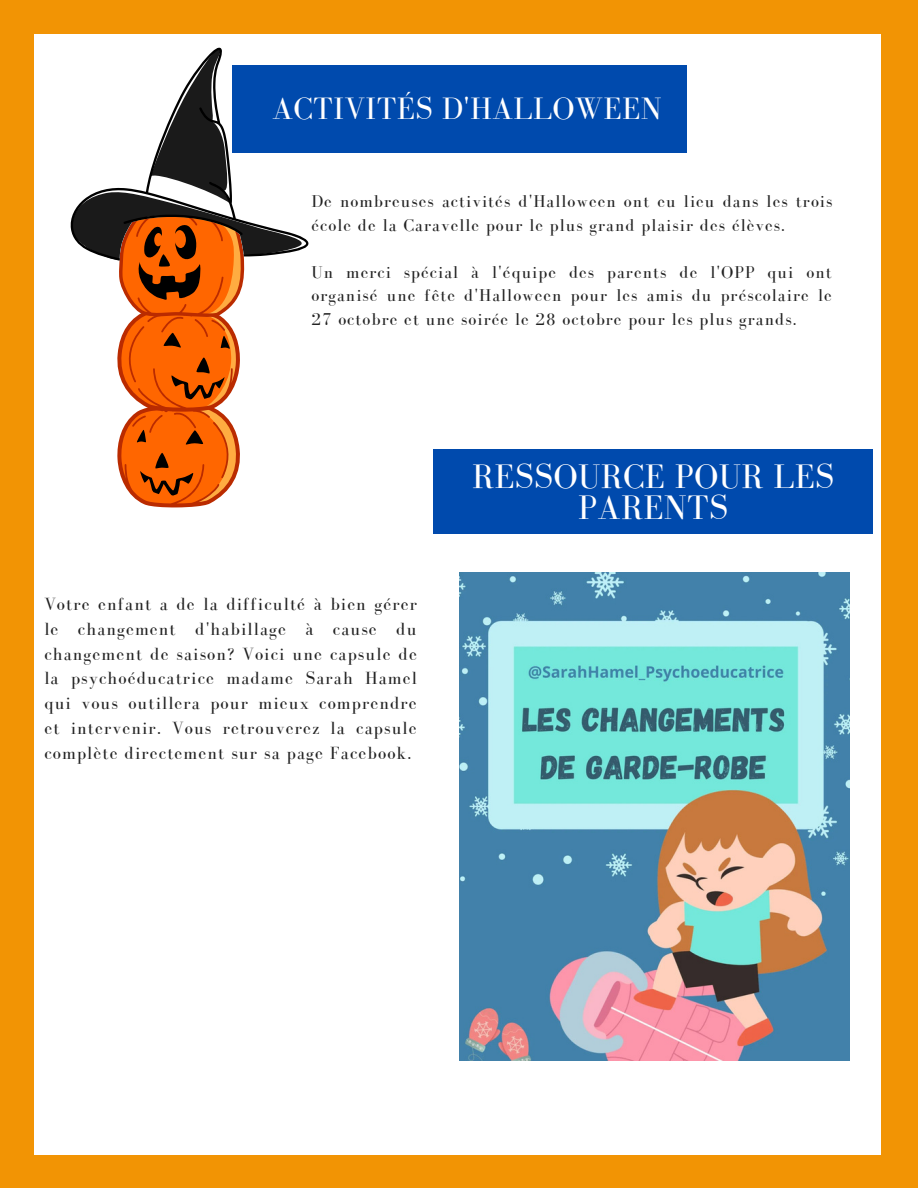
<style>
.page{position:relative;width:918px;height:1188px;background:#f29404}
.page>*{position:absolute;margin:0;border:0;box-sizing:border-box;transform-origin:0 0}
.t1{font:34.95px/31.8px "Bodoni FLF";letter-spacing:.01em;color:#fff;text-align:center}
.t2{font:31.8px "Bodoni FLF";letter-spacing:.01em;color:#fff}
.t3{font:18.15px/24.8px "Bodoni FLF";letter-spacing:.06em;color:#222;text-align:justify}
.t4{font:17.55px/23.7px "Bodoni FLF";letter-spacing:.06em;color:#222}
</style>
<div class="page">
<div style="left:35px;top:12px;width:846px;height:1165px;background:#fff"></div>
<div style="left:35px;top:1156px;width:846px;height:32px;background:#f29404"></div>
<div style="left:35px;top:0;width:846px;height:34px;background:#f29404"></div>
<img style="left:459px;top:572px;width:390px;height:489px">
<div style="left:232px;top:65px;width:454px;height:88px;background:#004aad"></div>
<div style="left:433px;top:449px;width:440px;height:85px;background:#004aad"></div>
<svg style="left:117px;top:301px;width:123px;height:207px;background:#e87126"></svg>
<svg style="left:70px;top:47px;width:239px;height:254px"></svg>
<h2 class="t2" style="left:272px;top:92px;width:391px">ACTIVITÉS D'HALLOWEEN</h2>
<p class="t4" style="left:312px;top:189px;width:522px">De nombreuses activités d'Halloween ont eu lieu dans les trois école de la Caravelle pour le plus grand plaisir des élèves.</p>
<p class="t4" style="left:312px;top:260px;width:522px;text-align:justify">Un merci spécial à l'équipe des parents de l'OPP qui ont organisé une fête d'Halloween pour les amis du préscolaire le 27 octobre et une soirée le 28 octobre pour les plus grands.</p>
<p class="t3" style="left:44px;top:592px;width:374px">Votre enfant a de la difficulté à bien gérer le changement d'habillage à cause du changement de saison? Voici une capsule de la psychoéducatrice madame Sarah Hamel qui vous outillera pour mieux comprendre et intervenir. Vous retrouverez la capsule complète directement sur sa page Facebook.</p>
<h1 class="t1" style="left:472px;top:460px;width:364px">RESSOURCE POUR LES<br>PARENTS</h1>
</div>
